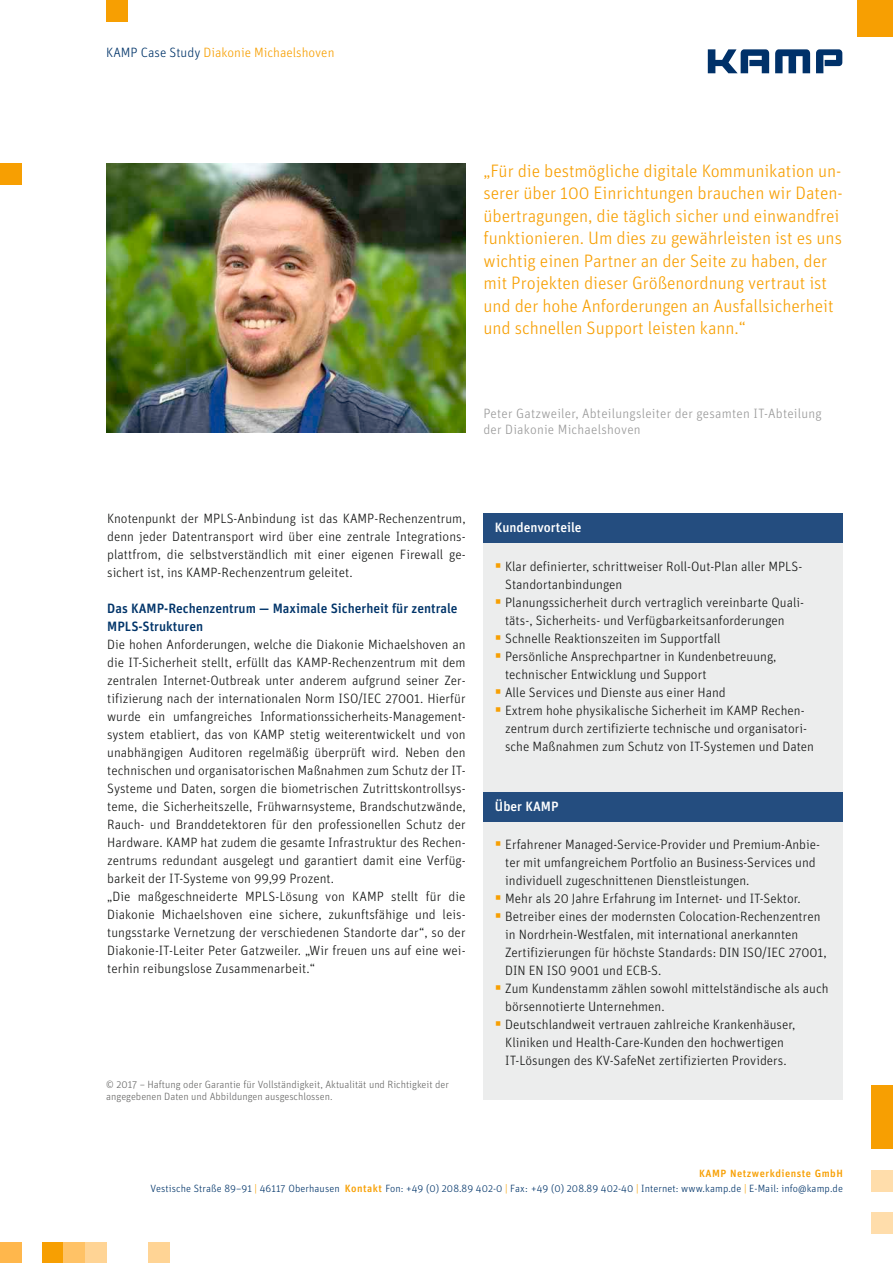
<style>
.page{position:relative;width:893px;height:1263px;background:#fff}
.page>*{position:absolute;margin:0;border:0;box-sizing:border-box;transform-origin:0 0}
.t1{font:300 18px/22.5px "Unit";letter-spacing:-.005em;color:#f79f02}
.t2{font:300 13.5px/18px "Unit";color:#131413}
.t3{font:300 13.5px/16.2px "Unit";letter-spacing:.015em;color:#999}
.t4{font:500 13.5px/18px "Unit";color:#013469}
.t5{font:300 13.5px "Unit";color:#f79f02}
.t6{font:500 13.5px "Unit";color:#fff}
.t7{font:300 10.5px/14.7px "Unit";letter-spacing:.01em;color:#013469;text-align:right}
.t8{font:300 10.5px/12.6px "Unit";color:#686867}
.s1{color:#013469}
.s2{color:#f79f02}
.s3{font-weight:500;color:#f79f02}
</style>
<div class="page">
<div style="left:857px;top:0;width:36px;height:36px;background:#f79f02"></div>
<div style="left:872px;top:1085px;width:21px;height:21px;background:#f79f02"></div>
<div style="left:872px;top:1106px;width:21px;height:22px;background:#f79f02"></div>
<div style="left:872px;top:1128px;width:21px;height:21px;background:#f79f02"></div>
<div style="left:872px;top:1170px;width:21px;height:21px;background:#ffddab"></div>
<div style="left:872px;top:1213px;width:21px;height:21px;background:#ffddab"></div>
<div style="left:0;top:1242px;width:21px;height:21px;background:#ffb74c"></div>
<div style="left:43px;top:1242px;width:21px;height:21px;background:#f79f02"></div>
<div style="left:64px;top:1242px;width:21px;height:21px;background:#ffc266"></div>
<div style="left:85px;top:1242px;width:21px;height:21px;background:#ffd495"></div>
<div style="left:149px;top:1242px;width:21px;height:21px;background:#ffd495"></div>
<div style="left:0;top:164px;width:21px;height:21px;background:#f79f02"></div>
<div style="left:106px;top:0;width:22px;height:21px;background:#f79f02"></div>
<div style="left:483px;top:795px;width:360px;height:305px;background:#eceded"></div>
<div style="left:483px;top:514px;width:360px;height:278px;background:#eceded"></div>
<div style="left:483px;top:513px;width:360px;height:30px;background:#244d7f"></div>
<div style="left:483px;top:792px;width:360px;height:29px;background:#244d7f"></div>
<img style="left:106px;top:164px;width:360px;height:268px">
<svg style="left:775px;top:49px;width:35px;height:24px"></svg>
<svg style="left:816px;top:49px;width:26px;height:24px"></svg>
<svg style="left:708px;top:49px;width:61px;height:24px"></svg>
<p class="t5" style="left:106px;top:45px;width:230px"><span class="s1">KAMP Case Study</span> Diakonie Michaelshoven</p>
<p class="t1" style="left:483px;top:159px;width:361px">„Für die bestmögliche digitale Kommunikation un&shy;serer über 100 Einrichtungen brauchen wir Daten&shy;übertragungen, die täglich sicher und einwandfrei funktionieren. Um dies zu gewährleisten ist es uns wichtig einen Partner an der Seite zu haben, der mit Projekten dieser Größenordnung vertraut ist und der hohe Anforderungen an Ausfallsicherheit und schnellen Support leisten kann.“</p>
<p class="t3" style="left:483px;top:405px;width:340px">Peter Gatzweiler, Abteilungsleiter der gesamten IT-Abteilung der Diakonie Michaelshoven</p>
<p class="t2" style="left:107px;top:509px;width:360px;text-align:justify">Knotenpunkt der MPLS-Anbindung ist das KAMP-Rechenzentrum, denn jeder Datentransport wird über eine zentrale Integrations&shy;plattfrom, die selbstverständlich mit einer eigenen Firewall ge&shy;sichert ist, ins KAMP-Rechenzentrum geleitet.</p>
<p class="t4" style="left:107px;top:599px;width:352px">Das KAMP-Rechenzentrum — Maximale Sicherheit für zentrale<br>MPLS-Strukturen</p>
<p class="t2" style="left:107px;top:635px;width:360px">Die hohen Anforderungen, welche die Diakonie Michaelshoven an die IT-Sicherheit stellt, erfüllt das KAMP-Rechenzentrum mit dem zentralen Internet-Outbreak unter anderem aufgrund seiner Zer&shy;tifizierung nach der internationalen Norm ISO/IEC 27001. Hierfür wurde ein umfangreiches Informationssicherheits-Management&shy;system etabliert, das von KAMP stetig weiterentwickelt und von unabhängigen Auditoren regelmäßig überprüft wird. Neben den technischen und organisatorischen Maßnahmen zum Schutz der IT-Systeme und Daten, sorgen die biometrischen Zutrittskontrollsys&shy;teme, die Sicherheitszelle, Frühwarnsysteme, Brandschutzwände, Rauch- und Branddetektoren für den professionellen Schutz der Hardware. KAMP hat zudem die gesamte Infrastruktur des Rechen&shy;zentrums redundant ausgelegt und garantiert damit eine Verfüg&shy;barkeit der IT-Systeme von 99,99 Prozent.<br>„Die maßgeschneiderte MPLS-Lösung von KAMP stellt für die Diakonie Michaelshoven eine sichere, zukunftsfähige und leis&shy;tungsstarke Vernetzung der verschiedenen Standorte dar“, so der Diakonie-IT-Leiter Peter Gatzweiler. „Wir freuen uns auf eine wei&shy;terhin reibungslose Zusammenarbeit.“</p>
<p class="t8" style="left:106px;top:1078px;width:344px">© 2017 – Haftung oder Garantie für Vollständigkeit, Aktualität und Richtigkeit der angegebenen Daten und Abbildungen ausgeschlossen.</p>
<p class="t6" style="left:495px;top:519px;width:88px">Kundenvorteile</p>
<p class="t2" style="left:505px;top:557px;width:299px;text-indent:-10px"><span class="s2">▪</span> Klar definierter, schrittweiser Roll-Out-Plan aller MPLS-<br>Standortanbindungen</p>
<p class="t2" style="left:505px;top:593px;width:300px;text-indent:-10px"><span class="s2">▪</span> Planungssicherheit durch vertraglich vereinbarte Quali&shy;täts-, Sicherheits- und Verfügbarkeitsanforderungen</p>
<p class="t2" style="left:495px;top:629px;width:227px"><span class="s2">▪</span> Schnelle Reaktionszeiten im Supportfall</p>
<p class="t2" style="left:505px;top:647px;width:273px;text-indent:-10px"><span class="s2">▪</span> Persönliche Ansprechpartner in Kundenbetreuung, technischer Entwicklung und Support</p>
<p class="t2" style="left:495px;top:683px;width:232px"><span class="s2">▪</span> Alle Services und Dienste aus einer Hand</p>
<p class="t2" style="left:505px;top:701px;width:310px;text-indent:-10px"><span class="s2">▪</span> Extrem hohe physikalische Sicherheit im KAMP Rechen&shy;zentrum durch zertifizierte technische und organisatori&shy;sche Maßnahmen zum Schutz von IT-Systemen und Daten</p>
<p class="t6" style="left:495px;top:798px;width:65px">Über KAMP</p>
<p class="t2" style="left:505px;top:835px;width:316px;text-indent:-10px"><span class="s2">▪</span> Erfahrener Managed-Service-Provider und Premium-Anbie&shy;ter mit umfangreichem Portfolio an Business-Services und individuell zugeschnittenen Dienstleistungen.</p>
<p class="t2" style="left:495px;top:889px;width:307px"><span class="s2">▪</span> Mehr als 20 Jahre Erfahrung im Internet- und IT-Sektor.</p>
<p class="t2" style="left:505px;top:907px;width:323px;text-indent:-10px"><span class="s2">▪</span> Betreiber eines der modernsten Colocation-Rechenzentren in Nordrhein-Westfalen, mit international anerkannten Zertifizierungen für höchste Standards: DIN ISO/IEC 27001, DIN EN ISO 9001 und ECB-S.</p>
<p class="t2" style="left:505px;top:979px;width:325px;text-indent:-10px"><span class="s2">▪</span> Zum Kundenstamm zählen sowohl mittelständische als auch börsennotierte Unternehmen.</p>
<p class="t2" style="left:495px;top:1015px;width:302px;text-align:center"><span class="s2">▪</span> Deutschlandweit vertrauen zahlreiche Krankenhäuser,<br>Kliniken und Health-Care-Kunden den hochwertigen<br>IT-Lösungen des KV-SafeNet zertifizierten Providers.</p>
<p class="t7" style="left:151px;top:1166px;width:694px"><span class="s3">KAMP Netzwerkdienste GmbH<br></span>Vestische Straße 89–91 <span class="s2">|</span> 46117 Oberhausen <span class="s3">Kontakt</span> Fon: +49 (0) 208.89 402-0 <span class="s2">|</span> Fax: +49 (0) 208.89 402-40 <span class="s2">|</span> Internet: www.kamp.de <span class="s2">|</span> E-Mail: info@kamp.de</p>
</div>
